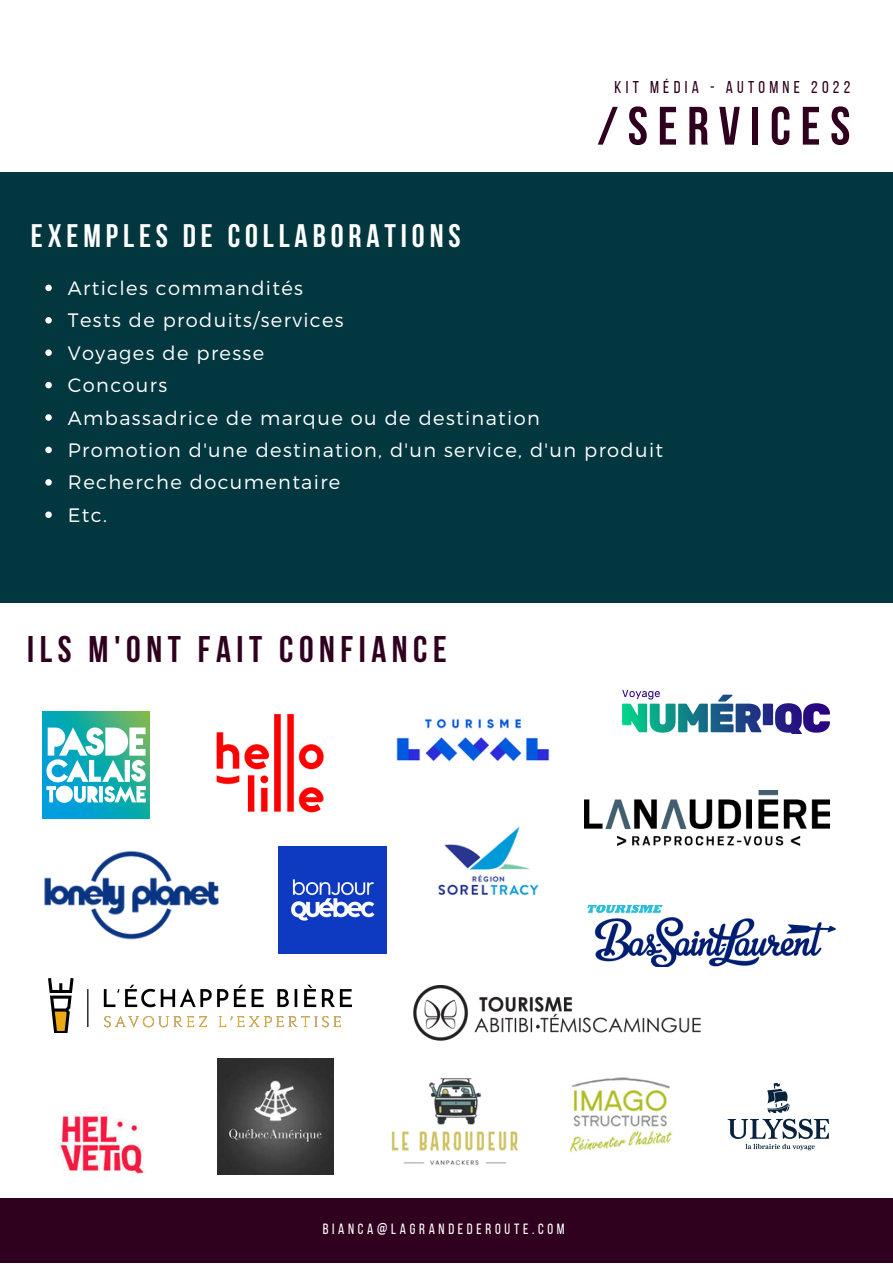
<style>
.page{position:relative;width:893px;height:1264px;background:#fff}
.page>*{position:absolute;margin:0;border:0;box-sizing:border-box;transform-origin:0 0}
.t1{font:700 54px "Bebas Neue";letter-spacing:.18em;color:#30011e}
.t2{font:700 36.9px "Bebas Neue";letter-spacing:.15em;color:#30011e}
.t3{font:700 32.55px "Bebas Neue";letter-spacing:.15em;color:#fff}
.t4{font:300 19.35px/32.4px "Montserrat";letter-spacing:.07em;color:#fff}
.t5{font:17.1px "Bebas Neue";letter-spacing:.25em;color:#30011e}
.t6{font:14.85px "Bebas Neue";letter-spacing:.25em;color:#fff}
</style>
<div class="page">
<div style="left:0;top:1197px;width:892px;height:65px;background:#30011e"></div>
<div style="left:0;top:172px;width:892px;height:430px;background:#03373f"></div>
<img style="left:43px;top:711px;width:106px;height:107px">
<img style="left:216px;top:714px;width:108px;height:99px">
<img style="left:727px;top:1083px;width:103px;height:68px">
<img style="left:44px;top:850px;width:175px;height:90px">
<img style="left:584px;top:790px;width:245px;height:55px">
<img style="left:587px;top:905px;width:248px;height:61px">
<img style="left:413px;top:985px;width:288px;height:56px">
<img style="left:48px;top:978px;width:303px;height:54px">
<img style="left:622px;top:690px;width:207px;height:43px">
<img style="left:56px;top:1111px;width:90px;height:62px">
<img style="left:217px;top:1058px;width:116px;height:116px">
<img style="left:391px;top:1078px;width:127px;height:87px">
<img style="left:569px;top:1077px;width:103px;height:76px">
<img style="left:278px;top:846px;width:108px;height:108px">
<img style="left:396px;top:718px;width:154px;height:43px">
<img style="left:438px;top:826px;width:101px;height:69px">
<svg style="left:45px;top:285px;width:7px;height:6px"></svg>
<svg style="left:45px;top:317px;width:7px;height:6px"></svg>
<svg style="left:45px;top:349px;width:7px;height:7px"></svg>
<svg style="left:45px;top:382px;width:7px;height:6px"></svg>
<svg style="left:45px;top:414px;width:7px;height:7px"></svg>
<svg style="left:45px;top:446px;width:7px;height:7px"></svg>
<svg style="left:45px;top:479px;width:7px;height:6px"></svg>
<svg style="left:45px;top:511px;width:7px;height:7px"></svg>
<p class="t5" style="left:614px;top:80px;width:237px">KIT MÉDIA - AUTOMNE 2022</p>
<h1 class="t1" style="left:597px;top:104px;width:254px">/SERVICES</h1>
<h3 class="t3" style="left:31px;top:222px;width:431px">EXEMPLES DE COLLABORATIONS</h3>
<p class="t4" style="left:68px;top:271px;width:596px">Articles commandités<br>Tests de produits/services<br>Voyages de presse<br>Concours<br>Ambassadrice de marque ou de destination<br>Promotion d'une destination, d'un service, d'un produit<br>Recherche documentaire<br>Etc.</p>
<h2 class="t2" style="left:27px;top:634px;width:421px">ILS M'ONT FAIT CONFIANCE</h2>
<p class="t6" style="left:322px;top:1222px;width:243px">BIANCA@LAGRANDEDEROUTE.COM</p>
</div>
